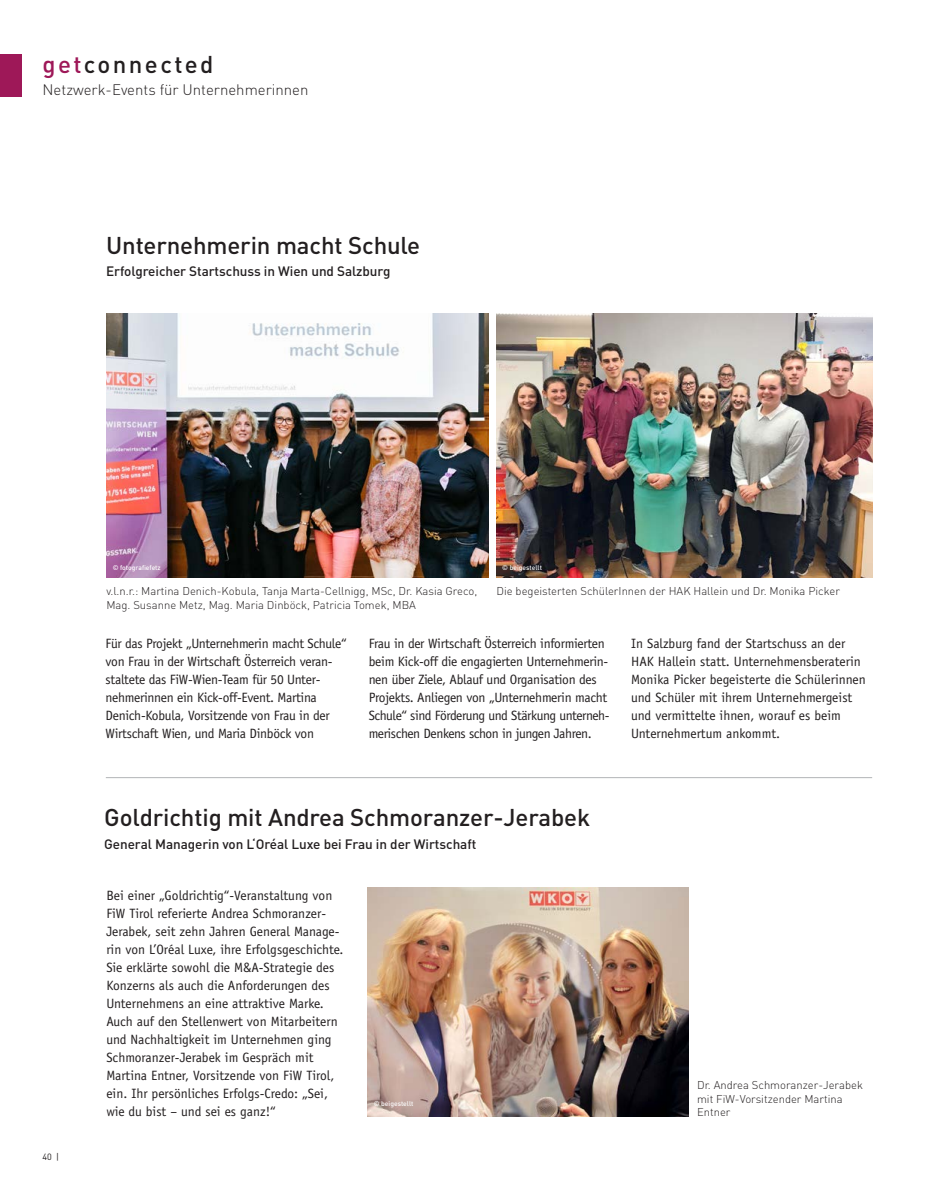
<style>
.page{position:relative;width:936px;height:1191px;background:#fff}
.page>*{position:absolute;margin:0;border:0;box-sizing:border-box;transform-origin:0 0}
.t1{font:500 24px "DIN";letter-spacing:-.005em;color:#231f20}
.t2{font:500 24px "DIN";letter-spacing:.1em;color:#231f20}
.t3{font:300 15px "DIN";color:#231f20}
.t4{font:13.5px/18px "Officina Sans";color:#231f20}
.t5{font:13.5px/18px "Officina Sans";letter-spacing:-.02em;color:#231f20}
.t6{font:500 13.5px "DIN";letter-spacing:-.005em;color:#231f20}
.t7{font:300 11.25px/13.5px "DIN";color:#231f20}
.t8{font:9px "DIN";color:#231f20}
.t9{font:500 6.75px "DIN";color:#fff}
.t10{font:500 6.75px "DIN";color:#fcfcfc}
.s1{color:#9e1858}
</style>
<div class="page">
<div style="left:0;top:54px;width:21px;height:43px;background:#9e1858"></div>
<hr style="left:106px;top:777px;width:766px;height:1px;background:#b1b4b6">
<img style="left:106px;top:313px;width:382px;height:264px">
<img style="left:496px;top:313px;width:376px;height:264px">
<img style="left:367px;top:887px;width:321px;height:229px">
<h1 class="t2" style="left:43px;top:49px;width:172px"><span class="s1">get</span>connected</h1>
<p class="t3" style="left:43px;top:81px;width:267px">Netzwerk-Events für Unternehmerinnen</p>
<h1 class="t1" style="left:106px;top:230px;width:315px">Unternehmerin macht Schule</h1>
<p class="t6" style="left:106px;top:262px;width:286px">Erfolgreicher Startschuss in Wien und Salzburg</p>
<p class="t9" style="left:113px;top:563px;width:50px">© fotografiefetz</p>
<p class="t7" style="left:106px;top:584px;width:372px">v.l.n.r.: Martina Denich-Kobula, Tanja Marta-Cellnigg, MSc, Dr. Kasia Greco,<br>Mag. Susanne Metz, Mag. Maria Dinböck, Patricia Tomek, MBA</p>
<p class="t9" style="left:502px;top:563px;width:41px">© beigestellt</p>
<p class="t7" style="left:496px;top:584px;width:345px">Die begeisterten SchülerInnen der HAK Hallein und Dr. Monika Picker</p>
<p class="t8" style="left:43px;top:1150px;width:18px">40 |</p>
<p class="t5" style="left:106px;top:634px;width:242px">Für das Projekt „Unternehmerin macht Schule“ von Frau in der Wirtschaft Österreich veran&shy;staltete das FiW-Wien-Team für 50 Unter&shy;nehmerinnen ein Kick-off-Event. Martina Denich-Kobula, Vorsitzende von Frau in der Wirtschaft Wien, und Maria Dinböck von</p>
<p class="t5" style="left:369px;top:634px;width:242px">Frau in der Wirtschaft Österreich informierten beim Kick-off die engagierten Unternehmerin&shy;nen über Ziele, Ablauf und Organisation des Projekts. Anliegen von „Unternehmerin macht Schule“ sind Förderung und Stärkung unterneh&shy;merischen Denkens schon in jungen Jahren.</p>
<p class="t4" style="left:631px;top:634px;width:236px">In Salzburg fand der Startschuss an der HAK Hallein statt. Unternehmensberaterin Monika Picker begeisterte die Schülerinnen und Schüler mit ihrem Unternehmergeist und vermittelte ihnen, worauf es beim Unternehmertum ankommt.</p>
<h1 class="t1" style="left:104px;top:802px;width:487px">Goldrichtig mit Andrea Schmoranzer-Jerabek</h1>
<p class="t6" style="left:104px;top:835px;width:373px">General Managerin von L‘Oréal Luxe bei Frau in der Wirtschaft</p>
<p class="t4" style="left:106px;top:886px;width:239px">Bei einer „Goldrichtig“-Veranstaltung von FiW Tirol referierte Andrea Schmoranzer-Jerabek, seit zehn Jahren General Manage&shy;rin von L’Oréal Luxe, ihre Erfolgsgeschichte.<br>Sie erklärte sowohl die M&amp;A-Strategie des Konzerns als auch die Anforderungen des Unternehmens an eine attraktive Marke.<br>Auch auf den Stellenwert von Mitarbeitern und Nachhaltigkeit im Unternehmen ging Schmoranzer-Jerabek im Gespräch mit Martina Entner, Vorsitzende von FiW Tirol, ein. Ihr persönliches Erfolgs-Credo: „Sei, wie du bist – und sei es ganz!“</p>
<p class="t10" style="left:374px;top:1098px;width:41px">© beigestellt</p>
<p class="t7" style="left:697px;top:1078px;width:167px">Dr. Andrea Schmoranzer-Jerabek mit FiW-Vorsitzender Martina<br>Entner</p>
</div>
